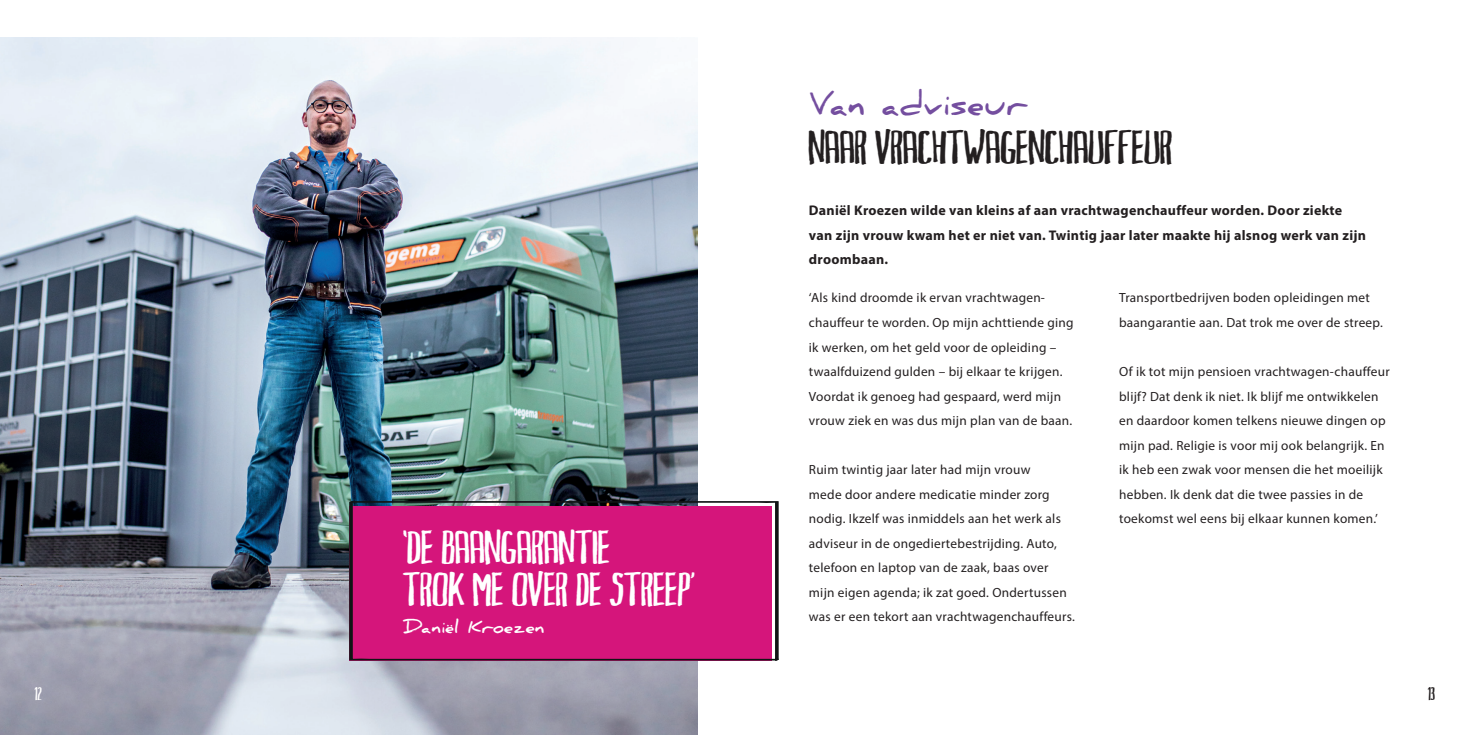
<style>
.page{position:relative;width:1469px;height:735px;background:#fff}
.page>*{position:absolute;margin:0;border:0;box-sizing:border-box;transform-origin:0 0}
.Dikke_kop{font:45.5px "Markus Ink";color:#fff}
.Dikke_kop-2{font:45.5px "Markus Ink";color:#231f20}
.Schuine_kop{font:700 31.5px "Daniel";letter-spacing:.02em;color:#744e9f}
.Schuine_kop-2{font:700 17.5px "Daniel";letter-spacing:.02em;color:#fff}
.Dikke_kop-3{font:17.5px "Markus Ink";color:#fff}
.Dikke_kop-4{font:17.5px "Markus Ink";color:#231f20}
.Basisalinea_bold{font:700 14px/24.5px "Myriad Pro";letter-spacing:.02em;color:#231f20}
.t1{font:13.3px/24.5px "Myriad Pro";letter-spacing:.02em;color:#231f20}
</style>
<div class="page">
<img style="left:0;top:37px;width:697px;height:697px">
<div style="left:349px;top:501px;width:430px;height:159px;background:#d5157b"></div>
<p class="Schuine_kop" style="left:809px;top:86px;width:219px">Van adviseur</p>
<p class="Dikke_kop" style="left:403px;top:524px;width:209px">‘DE BAANGARANTIE</p>
<p class="Dikke_kop" style="left:403px;top:566px;width:293px">TROK ME OVER DE STREEP’</p>
<p class="Schuine_kop-2" style="left:403px;top:616px;width:143px">Daniël Kroezen</p>
<p class="Dikke_kop-2" style="left:809px;top:124px;width:365px">NAAR VRACHTWAGENCHAUFFEUR</p>
<p class="Basisalinea_bold" style="left:809px;top:197px;width:558px">Daniël Kroezen wilde van kleins af aan vrachtwagenchauffeur worden. Door ziekte van zijn vrouw kwam het er niet van. Twintig jaar later maakte hij alsnog werk van zijn droombaan.</p>
<p class="t1" style="left:809px;top:285px;width:266px">‘Als kind droomde ik ervan vrachtwagen&shy;chauffeur te worden. Op mijn achttiende ging ik werken, om het geld voor de opleiding – twaalfduizend gulden – bij elkaar te krijgen.<br>Voordat ik genoeg had gespaard, werd mijn vrouw ziek en was dus mijn plan van de baan.</p>
<p class="t1" style="left:809px;top:457px;width:267px">Ruim twintig jaar later had mijn vrouw<br>mede door andere medicatie minder zorg nodig. Ikzelf was inmiddels aan het werk als adviseur in de ongediertebestrijding. Auto, telefoon en laptop van de zaak, baas over mijn eigen agenda; ik zat goed. Ondertussen was er een tekort aan vrachtwagenchauffeurs.</p>
<p class="t1" style="left:1119px;top:285px;width:265px">Transportbedrijven boden opleidingen met baangarantie aan. Dat trok me over de streep.</p>
<p class="t1" style="left:1119px;top:359px;width:272px">Of ik tot mijn pensioen vrachtwagen-chauffeur blijf? Dat denk ik niet. Ik blijf me ontwikkelen en daardoor komen telkens nieuwe dingen op mijn pad. Religie is voor mij ook belangrijk. En ik heb een zwak voor mensen die het moeilijk hebben. Ik denk dat die twee passies in de toekomst wel eens bij elkaar kunnen komen.’</p>
<p class="Dikke_kop-3" style="left:34px;top:684px;width:9px">12</p>
<p class="Dikke_kop-4" style="left:1427px;top:684px;width:9px">13</p>
</div>
